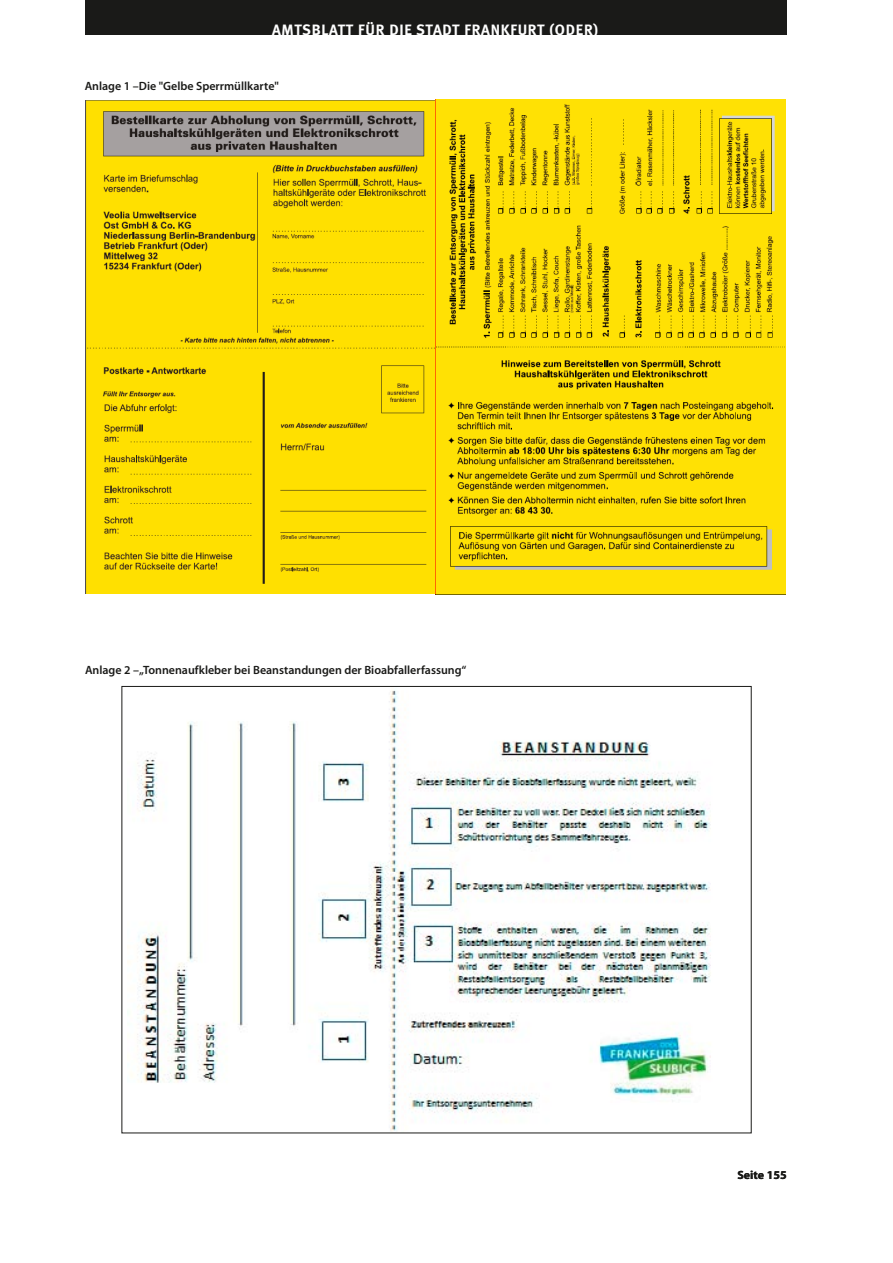
<style>
.page{position:relative;width:893px;height:1263px;background:#fff}
.page>*{position:absolute;margin:0;border:0;box-sizing:border-box;transform-origin:0 0}
.t1{font:700 15px "Meta";letter-spacing:.05em;color:#fff}
.t2{font:600 12px "Myriad Pro";color:#1a1a18}
.t3{font:700 12px "Myriad Pro";color:#1a1a18}
</style>
<div class="page">
<div style="left:85px;top:0;width:702px;height:35px;background:#1a1a18"></div>
<img style="left:85px;top:100px;width:700px;height:494px">
<img style="left:128px;top:690px;width:583px;height:441px">
<p class="t1" style="left:272px;top:21px;width:328px">AMTSBLATT FÜR DIE STADT FRANKFURT (ODER)</p>
<p class="t2" style="left:85px;top:78px;width:196px">Anlage 1 –Die "Gelbe Sperrmüllkarte"</p>
<p class="t2" style="left:85px;top:662px;width:383px">Anlage 2 –„Tonnenaufkleber bei Beanstandungen der Bioabfallerfassung“</p>
<p class="t3" style="left:737px;top:1167px;width:51px">Seite 155</p>
</div>
